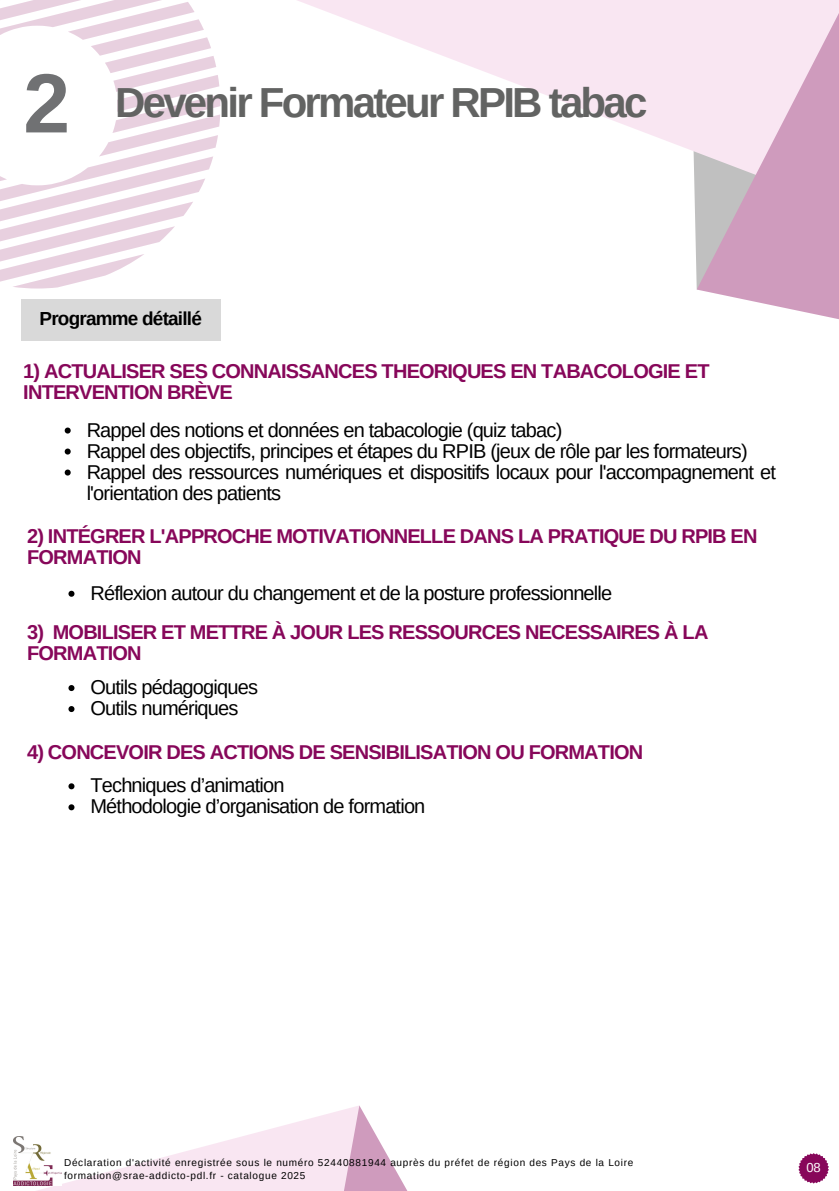
<style>
.page{position:relative;width:839px;height:1191px;background:#fff}
.page>*{position:absolute;margin:0;border:0;box-sizing:border-box;transform-origin:0 0}
.t1{font:700 84px "Arimo";color:#707173}
.t2{font:700 42px "Arimo";letter-spacing:-.065em;color:#626362}
.t3{font:20px/21px "Arimo";letter-spacing:-.04em;color:#000}
.t4{font:700 20px/21px "Arimo";letter-spacing:-.04em;color:#87075a}
.t5{font:700 19px "Arimo";letter-spacing:-.04em;color:#000}
.t6{font:13px "Arimo";color:#fff}
.t7{font:10px "Arimo";letter-spacing:.07em;color:#000}
</style>
<div class="page">
<div style="left:21px;top:299px;width:199px;height:41px;background:#d9d9d9"></div>
<svg style="left:220px;top:0;width:476px;height:250px"></svg>
<svg style="left:696px;top:0;width:142px;height:319px;background:#e0c0d4"></svg>
<svg style="left:0;top:0;width:220px;height:289px"></svg>
<svg style="left:65px;top:428px;width:6px;height:6px"></svg>
<svg style="left:65px;top:449px;width:6px;height:6px"></svg>
<svg style="left:65px;top:470px;width:6px;height:6px"></svg>
<svg style="left:68px;top:591px;width:6px;height:6px"></svg>
<svg style="left:68px;top:685px;width:6px;height:6px"></svg>
<svg style="left:68px;top:706px;width:6px;height:6px"></svg>
<svg style="left:68px;top:783px;width:6px;height:6px"></svg>
<svg style="left:68px;top:804px;width:6px;height:6px"></svg>
<svg style="left:13px;top:1105px;width:395px;height:86px"></svg>
<img style="left:14px;top:1136px;width:48px;height:50px">
<svg style="left:798px;top:1153px;width:30px;height:31px"></svg>
<p class="t1" style="left:23px;top:56px;width:48px">2</p>
<h2 class="t2" style="left:115px;top:79px;width:533px">Devenir Formateur RPIB tabac</h2>
<p class="t5" style="left:39px;top:307px;width:164px">Programme détaillé</p>
<p class="t4" style="left:23px;top:361px;width:687px">1) ACTUALISER SES CONNAISSANCES THEORIQUES EN TABACOLOGIE ET<br>INTERVENTION BRÈVE</p>
<h1 class="t3" style="left:87px;top:419px;width:477px">Rappel des notions et données en tabacologie (quiz tabac)</h1>
<h3 class="t3" style="left:87px;top:440px;width:662px">Rappel des objectifs, principes et étapes du RPIB (jeux de rôle par les formateurs)</h3>
<h2 class="t3" style="left:87px;top:461px;width:690px">Rappel des ressources numériques et dispositifs locaux pour l'accompagnement et l'orientation des patients</h2>
<p class="t4" style="left:27px;top:526px;width:732px">2) INTÉGRER L'APPROCHE MOTIVATIONNELLE DANS LA PRATIQUE DU RPIB EN<br>FORMATION</p>
<p class="t3" style="left:90px;top:582px;width:523px">Réflexion autour du changement et de la posture professionnelle</p>
<p class="t4" style="left:27px;top:622px;width:682px">3) MOBILISER ET METTRE À JOUR LES RESSOURCES NECESSAIRES À LA<br>FORMATION</p>
<h2 class="t3" style="left:90px;top:677px;width:169px">Outils pédagogiques</h2>
<p class="t3" style="left:90px;top:698px;width:150px">Outils numériques</p>
<h2 class="t4" style="left:27px;top:741px;width:617px">4) CONCEVOIR DES ACTIONS DE SENSIBILISATION OU FORMATION</h2>
<p class="t3" style="left:90px;top:775px;width:195px">Techniques d’animation</p>
<p class="t3" style="left:90px;top:796px;width:336px">Méthodologie d’organisation de formation</p>
<p class="t7" style="left:64px;top:1157px;width:570px">Déclaration d'activité enregistrée sous le numéro 52440881944 auprès du préfet de région des Pays de la Loire</p>
<p class="t7" style="left:64px;top:1170px;width:243px">formation@srae-addicto-pdl.fr - catalogue 2025</p>
<p class="t6" style="left:806px;top:1160px;width:16px">08</p>
</div>
